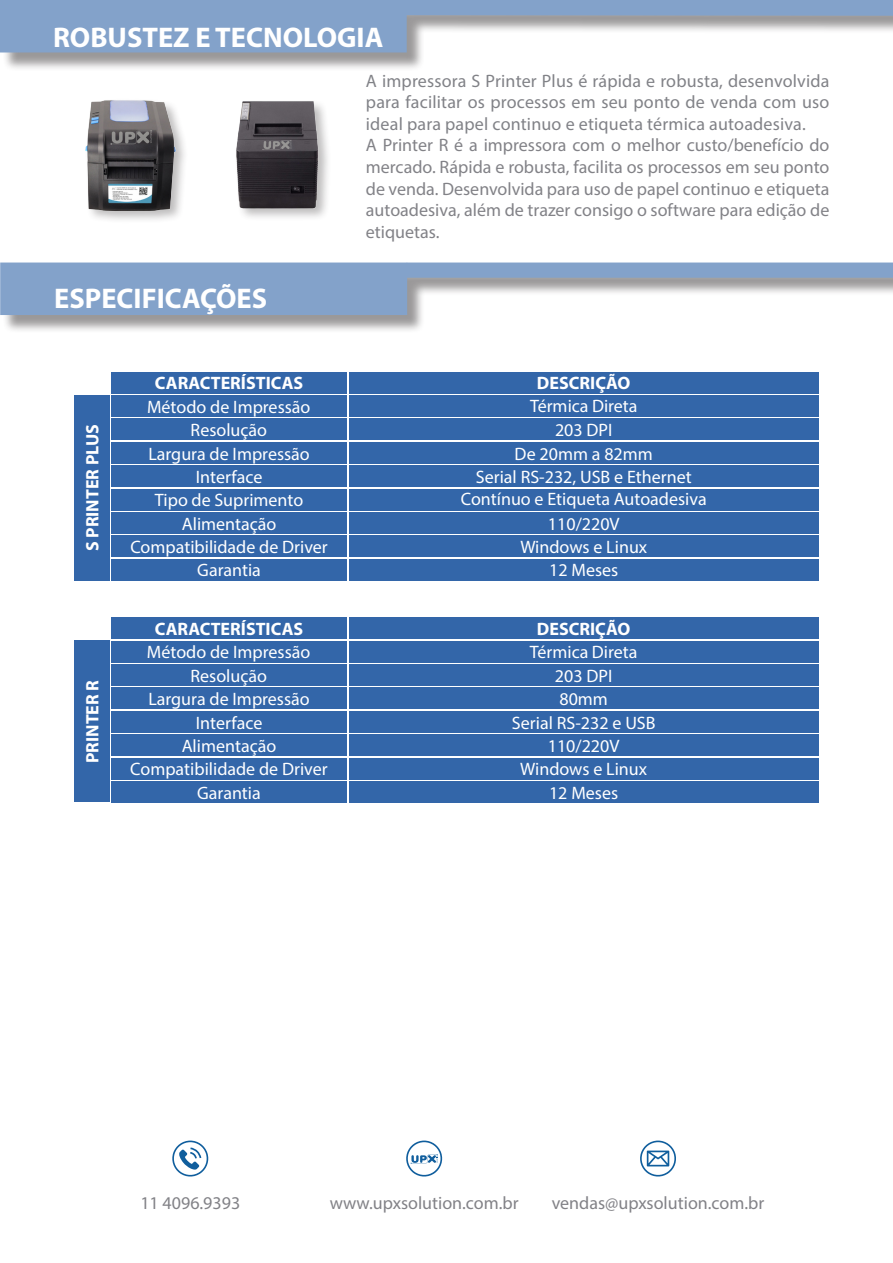
<style>
.page{position:relative;width:893px;height:1263px;background:#fff}
.page>*{position:absolute;margin:0;border:0;box-sizing:border-box;transform-origin:0 0}
.t1{font:700 28.5px "Myriad Pro";color:#fff}
.t2{font:18px "Myriad Pro";color:#fff}
.t3{font:18px/21.6px "Myriad Pro";color:#828287;text-align:justify}
.t4{font:18px/21.6px "Myriad Pro";letter-spacing:.01em;color:#818287;text-align:justify}
.t5{font:700 18px "Myriad Pro";color:#fff}
</style>
<div class="page">
<div style="left:2px;top:265px;width:891px;height:69px;background:#231f20;opacity:.75"></div>
<svg style="left:0;top:262px;width:893px;height:53px;fill:#83a2ca"></svg>
<div style="left:2px;top:2px;width:891px;height:69px;background:#231f20;opacity:.75"></div>
<svg style="left:0;top:0;width:893px;height:53px;fill:#83a2ca"></svg>
<div style="left:84px;top:99px;width:105px;height:125px;background:#231f20;opacity:.3"></div>
<img style="left:84px;top:99px;width:105px;height:117px">
<svg style="left:172px;top:1140px;width:37px;height:37px"></svg>
<svg style="left:640px;top:1140px;width:36px;height:37px"></svg>
<svg style="left:406px;top:1140px;width:37px;height:37px"></svg>
<img style="left:236px;top:101px;width:91px;height:115px">
<div style="left:112px;top:559px;width:235px;height:21px;background:#3366a9"></div>
<div style="left:112px;top:372px;width:235px;height:21px;background:#3366a9"></div>
<div style="left:349px;top:372px;width:470px;height:21px;background:#3366a9"></div>
<div style="left:112px;top:395px;width:235px;height:22px;background:#3366a9"></div>
<div style="left:349px;top:395px;width:470px;height:22px;background:#3366a9"></div>
<div style="left:112px;top:419px;width:235px;height:21px;background:#3366a9"></div>
<div style="left:349px;top:419px;width:470px;height:21px;background:#3366a9"></div>
<div style="left:112px;top:442px;width:235px;height:21px;background:#3366a9"></div>
<div style="left:349px;top:442px;width:470px;height:21px;background:#3366a9"></div>
<div style="left:349px;top:465px;width:470px;height:22px;background:#3366a9"></div>
<div style="left:349px;top:489px;width:470px;height:21px;background:#3366a9"></div>
<div style="left:349px;top:512px;width:470px;height:22px;background:#3366a9"></div>
<div style="left:112px;top:536px;width:235px;height:21px;background:#3366a9"></div>
<div style="left:349px;top:536px;width:470px;height:21px;background:#3366a9"></div>
<div style="left:349px;top:559px;width:470px;height:21px;background:#3366a9"></div>
<div style="left:74px;top:395px;width:35px;height:185px;background:#3366a9"></div>
<div style="left:112px;top:465px;width:235px;height:22px;background:#3366a9"></div>
<div style="left:112px;top:489px;width:235px;height:21px;background:#3366a9"></div>
<div style="left:112px;top:512px;width:235px;height:22px;background:#3366a9"></div>
<div style="left:111px;top:781px;width:235px;height:22px;background:#3366a9"></div>
<div style="left:112px;top:618px;width:235px;height:21px;background:#3366a9"></div>
<div style="left:349px;top:618px;width:470px;height:21px;background:#3366a9"></div>
<div style="left:112px;top:641px;width:235px;height:21px;background:#3366a9"></div>
<div style="left:349px;top:641px;width:470px;height:21px;background:#3366a9"></div>
<div style="left:112px;top:664px;width:235px;height:22px;background:#3366a9"></div>
<div style="left:349px;top:664px;width:470px;height:22px;background:#3366a9"></div>
<div style="left:112px;top:688px;width:235px;height:21px;background:#3366a9"></div>
<div style="left:349px;top:688px;width:470px;height:21px;background:#3366a9"></div>
<div style="left:349px;top:711px;width:470px;height:21px;background:#3366a9"></div>
<div style="left:349px;top:735px;width:470px;height:21px;background:#3366a9"></div>
<div style="left:111px;top:758px;width:235px;height:21px;background:#3366a9"></div>
<div style="left:349px;top:758px;width:470px;height:21px;background:#3366a9"></div>
<div style="left:349px;top:781px;width:470px;height:22px;background:#3366a9"></div>
<div style="left:74px;top:641px;width:35px;height:161px;background:#3366a9"></div>
<div style="left:112px;top:711px;width:235px;height:21px;background:#3366a9"></div>
<div style="left:111px;top:735px;width:235px;height:21px;background:#3366a9"></div>
<p class="t1" style="left:53px;top:19px;width:332px">ROBUSTEZ E TECNOLOGIA</p>
<p class="t4" style="left:366px;top:70px;width:465px">A impressora S Printer Plus é rápida e robusta, desenvolvida para facilitar os processos em seu ponto de venda com uso ideal para papel continuo e etiqueta térmica autoadesiva.</p>
<p class="t3" style="left:366px;top:134px;width:465px">A Printer R é a impressora com o melhor custo/benefício do mercado. Rápida e robusta, facilita os processos em seu ponto de venda. Desenvolvida para uso de papel continuo e etiqueta autoadesiva, além de trazer consigo o software para edição de etiquetas.</p>
<p class="t1" style="left:54px;top:280px;width:215px">ESPECIFICAÇÕES</p>
<p class="t5" style="left:81px;top:551px;width:128px;rotate:-90deg">S PRINTER PLUS</p>
<p class="t5" style="left:81px;top:763px;width:85px;rotate:-90deg">PRINTER R</p>
<p class="t5" style="left:155px;top:372px;width:150px">CARACTERÍSTICAS</p>
<p class="t5" style="left:537px;top:372px;width:95px">DESCRIÇÃO</p>
<p class="t2" style="left:147px;top:396px;width:165px">Método de Impressão</p>
<p class="t2" style="left:530px;top:395px;width:109px">Térmica Direta</p>
<p class="t2" style="left:191px;top:419px;width:78px">Resolução</p>
<p class="t2" style="left:148px;top:442px;width:163px">Largura de Impressão</p>
<p class="t2" style="left:555px;top:419px;width:59px">203 DPI</p>
<p class="t2" style="left:515px;top:442px;width:140px">De 20mm a 82mm</p>
<p class="t2" style="left:476px;top:466px;width:217px">Serial RS-232, USB e Ethernet</p>
<p class="t2" style="left:461px;top:488px;width:247px">Contínuo e Etiqueta Autoadesiva</p>
<p class="t2" style="left:548px;top:512px;width:73px">110/220V</p>
<p class="t2" style="left:520px;top:536px;width:128px">Windows e Linux</p>
<p class="t2" style="left:549px;top:559px;width:71px">12 Meses</p>
<p class="t2" style="left:196px;top:466px;width:68px">Interface</p>
<p class="t2" style="left:155px;top:489px;width:150px">Tipo de Suprimento</p>
<p class="t2" style="left:182px;top:512px;width:96px">Alimentação</p>
<p class="t2" style="left:130px;top:536px;width:199px">Compatibilidade de Driver</p>
<p class="t2" style="left:197px;top:559px;width:65px">Garantia</p>
<p class="t5" style="left:155px;top:617px;width:150px">CARACTERÍSTICAS</p>
<p class="t5" style="left:537px;top:617px;width:95px">DESCRIÇÃO</p>
<p class="t2" style="left:147px;top:641px;width:165px">Método de Impressão</p>
<p class="t2" style="left:530px;top:641px;width:109px">Térmica Direta</p>
<p class="t2" style="left:191px;top:665px;width:78px">Resolução</p>
<p class="t2" style="left:148px;top:688px;width:163px">Largura de Impressão</p>
<p class="t2" style="left:555px;top:664px;width:59px">203 DPI</p>
<p class="t2" style="left:559px;top:688px;width:50px">80mm</p>
<p class="t2" style="left:512px;top:711px;width:145px">Serial RS-232 e USB</p>
<p class="t2" style="left:548px;top:735px;width:73px">110/220V</p>
<p class="t2" style="left:520px;top:758px;width:128px">Windows e Linux</p>
<p class="t2" style="left:549px;top:782px;width:71px">12 Meses</p>
<p class="t2" style="left:196px;top:711px;width:68px">Interface</p>
<p class="t2" style="left:182px;top:735px;width:96px">Alimentação</p>
<p class="t2" style="left:130px;top:758px;width:199px">Compatibilidade de Driver</p>
<p class="t2" style="left:197px;top:782px;width:65px">Garantia</p>
<p class="t3" style="left:140px;top:1192px;width:101px">11 4096.9393</p>
<p class="t3" style="left:330px;top:1192px;width:190px">www.upxsolution.com.br</p>
<p class="t3" style="left:552px;top:1192px;width:214px">vendas@upxsolution.com.br</p>
</div>
